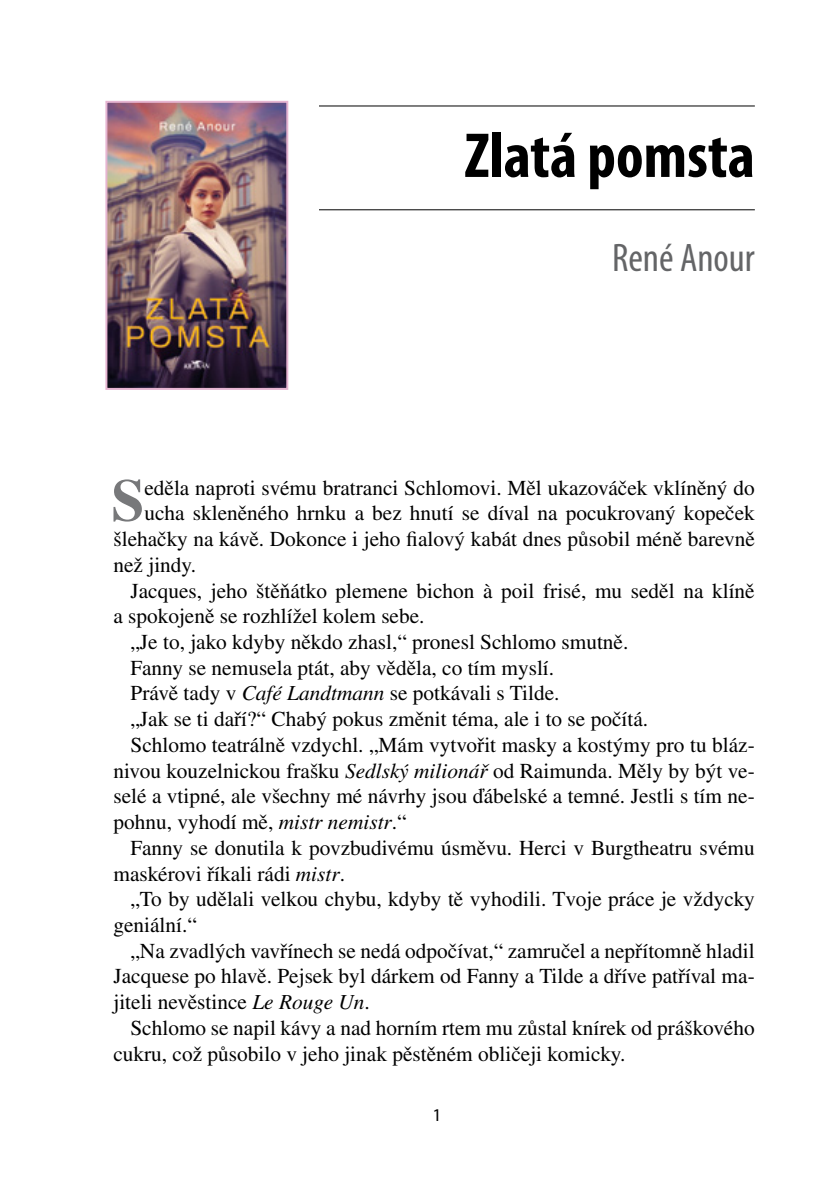
<style>
.page{position:relative;width:840px;height:1191px;background:#fff}
.page>*{position:absolute;margin:0;border:0;box-sizing:border-box;transform-origin:0 0}
.t1{font:700 condensed 64px "Myriad Pro";color:#000}
.t2{font:700 59.4px "Times CE";color:#77787a}
.t3{font:condensed 40px "Myriad Pro";color:#646567}
.t4{font:21.2px "Times CE";color:#000}
.t5{font:18px "Myriad Pro";color:#000}
.s1{font-style:italic}
</style>
<div class="page">
<hr style="left:113px;top:105px;width:641px;height:1px;background:#000">
<hr style="left:113px;top:209px;width:641px;height:1px;background:#000">
<div style="left:69px;top:49px;width:249px;height:266px;background:#fff"></div>
<img style="left:108px;top:104px;width:177px;height:283px">
<div style="left:105px;top:101px;width:183px;height:289px;border:2px solid #e6b5d1"></div>
<h1 class="t1" style="left:464px;top:116px;width:291px">Zlatá pomsta</h1>
<h3 class="t3" style="left:611px;top:236px;width:144px">René Anour</h3>
<h2 class="t2" style="left:111px;top:466px;width:34px">S</h2>
<p class="t4" style="left:144px;top:475px;width:611px">eděla naproti svému bratranci Schlomovi. Měl ukazováček vklíněný do</p>
<p class="t4" style="left:144px;top:501px;width:611px">ucha skleněného hrnku a bez hnutí se díval na pocukrovaný kopeček</p>
<p class="t4" style="left:113px;top:527px;width:642px">šlehačky na kávě. Dokonce i jeho fialový kabát dnes působil méně barevně</p>
<p class="t4" style="left:113px;top:552px;width:84px">než jindy.</p>
<p class="t4" style="left:130px;top:578px;width:625px">Jacques, jeho štěňátko plemene bichon à poil frisé, mu seděl na klíně</p>
<p class="t4" style="left:113px;top:604px;width:312px">a spokojeně se rozhlížel kolem sebe.</p>
<p class="t4" style="left:130px;top:629px;width:499px">„Je to, jako kdyby někdo zhasl,“ pronesl Schlomo smutně.</p>
<p class="t4" style="left:130px;top:655px;width:425px">Fanny se nemusela ptát, aby věděla, co tím myslí.</p>
<p class="t4" style="left:130px;top:681px;width:430px">Právě tady v <span class="s1">Café Landtmann</span> se potkávali s Tilde.</p>
<p class="t4" style="left:130px;top:706px;width:519px">„Jak se ti daří?“ Chabý pokus změnit téma, ale i to se počítá.</p>
<p class="t4" style="left:130px;top:732px;width:625px">Schlomo teatrálně vzdychl. „Mám vytvořit masky a kostýmy pro tu bláz-</p>
<p class="t4" style="left:113px;top:758px;width:642px">nivou kouzelnickou frašku <span class="s1">Sedlský milionář</span> od Raimunda. Měly by být ve-</p>
<p class="t4" style="left:113px;top:784px;width:642px">selé a vtipné, ale všechny mé návrhy jsou ďábelské a temné. Jestli s tím ne-</p>
<p class="t4" style="left:113px;top:809px;width:294px">pohnu, vyhodí mě, <span class="s1">mistr nemistr</span>.“</p>
<p class="t4" style="left:130px;top:835px;width:625px">Fanny se donutila k povzbudivému úsměvu. Herci v Burgtheatru svému</p>
<p class="t4" style="left:113px;top:861px;width:233px">maskérovi říkali rádi <span class="s1">mistr</span>.</p>
<p class="t4" style="left:130px;top:886px;width:625px">„To by udělali velkou chybu, kdyby tě vyhodili. Tvoje práce je vždycky</p>
<p class="t4" style="left:113px;top:912px;width:85px">geniální.“</p>
<p class="t4" style="left:130px;top:938px;width:625px">„Na zvadlých vavřínech se nedá odpočívat,“ zamručel a nepřítomně hladil</p>
<p class="t4" style="left:113px;top:964px;width:642px">Jacquese po hlavě. Pejsek byl dárkem od Fanny a Tilde a dříve patříval ma-</p>
<p class="t4" style="left:113px;top:989px;width:258px">jiteli nevěstince <span class="s1">Le Rouge Un</span>.</p>
<p class="t4" style="left:130px;top:1015px;width:625px">Schlomo se napil kávy a nad horním rtem mu zůstal knírek od práškového</p>
<p class="t4" style="left:113px;top:1041px;width:513px">cukru, což působilo v jeho jinak pěstěném obličeji komicky.</p>
<p class="t5" style="left:432px;top:1103px;width:11px">1</p>
</div>
